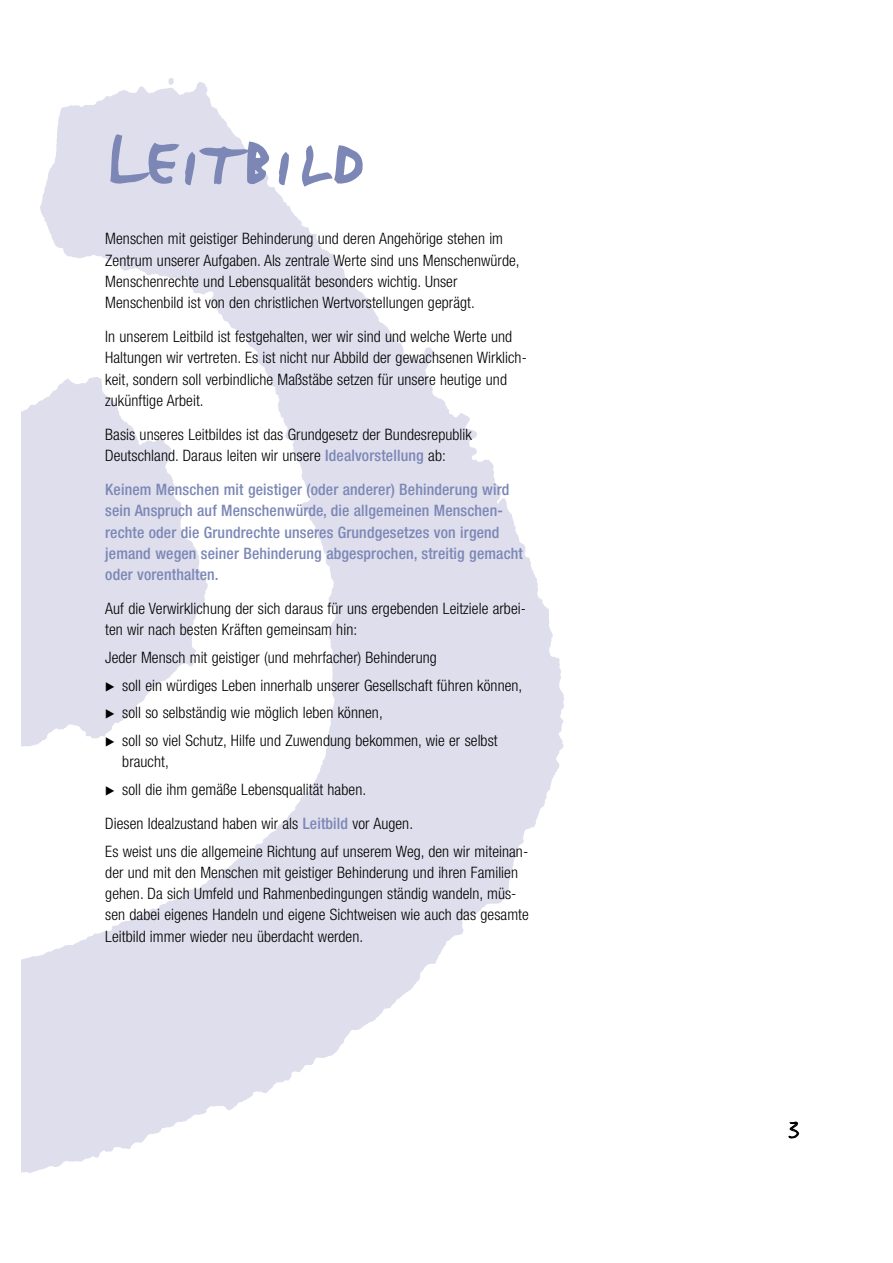
<style>
.page{position:relative;width:893px;height:1263px;background:#fff}
.page>*{position:absolute;margin:0;border:0;box-sizing:border-box;transform-origin:0 0}
.t1{font:108px "FF Justlefthand Caps";letter-spacing:.01em;color:#7c87b6}
.t2{font:31.5px "FF Justlefthand Caps";color:#000;scale:1.12 1}
.t3{font:300 condensed 15.75px/21.3px "Helvetica Neue";letter-spacing:.005em;color:#000}
.t4{font:500 condensed 15.75px/21.3px "Helvetica Neue";letter-spacing:.01em;color:#7c87b6}
.s1{font-weight:500;color:#7c87b6}
.s2{font-family:"European Pi Three";font-weight:400;font-stretch:normal;font-size:12px}
</style>
<div class="page">
<h1 class="t1" style="left:107px;top:82px;width:260px">Leitbild</h1>
<p class="t3" style="left:105px;top:230px;width:416px">Menschen mit geistiger Behinderung und deren Angehörige stehen im Zentrum unserer Aufgaben. Als zentrale Werte sind uns Menschenwürde, Menschenrechte und Lebensqualität besonders wichtig. Unser Menschenbild ist von den christlichen Wertvorstellungen geprägt.</p>
<p class="t3" style="left:105px;top:328px;width:423px">In unserem Leitbild ist festgehalten, wer wir sind und welche Werte und Haltungen wir vertreten. Es ist nicht nur Abbild der gewachsenen Wirklich&shy;keit, sondern soll verbindliche Maßstäbe setzen für unsere heutige und zukünftige Arbeit.</p>
<p class="t3" style="left:105px;top:425px;width:368px">Basis unseres Leitbildes ist das Grundgesetz der Bundesrepublik<br>Deutschland. Daraus leiten wir unsere <span class="s1">Idealvorstellung</span> ab:</p>
<p class="t4" style="left:105px;top:481px;width:419px">Keinem Menschen mit geistiger (oder anderer) Behinderung wird sein Anspruch auf Menschenwürde, die allgemeinen Menschen&shy;rechte oder die Grundrechte unseres Grundgesetzes von irgend jemand wegen seiner Behinderung abgesprochen, streitig gemacht oder vorenthalten.</p>
<p class="t3" style="left:105px;top:600px;width:422px">Auf die Verwirklichung der sich daraus für uns ergebenden Leitziele arbei&shy;ten wir nach besten Kräften gemeinsam hin:</p>
<p class="t3" style="left:105px;top:649px;width:333px">Jeder Mensch mit geistiger (und mehrfacher) Behinderung</p>
<p class="t3" style="left:105px;top:676px;width:418px"><span class="s2">-</span> soll ein würdiges Leben innerhalb unserer Gesellschaft führen können,</p>
<p class="t3" style="left:105px;top:704px;width:279px"><span class="s2">-</span> soll so selbständig wie möglich leben können,</p>
<p class="t3" style="left:122px;top:732px;width:377px;text-indent:-17px"><span class="s2">-</span> soll so viel Schutz, Hilfe und Zuwendung bekommen, wie er selbst braucht,</p>
<p class="t3" style="left:105px;top:774px;width:309px;line-height:34px"><span class="s2">-</span> soll die ihm gemäße Lebensqualität haben.<br>Diesen Idealzustand haben wir als <span class="s1">Leitbild</span> vor Augen.</p>
<p class="t3" style="left:105px;top:842px;width:425px">Es weist uns die allgemeine Richtung auf unserem Weg, den wir miteinan&shy;der und mit den Menschen mit geistiger Behinderung und ihren Familien gehen. Da sich Umfeld und Rahmenbedingungen ständig wandeln, müs&shy;sen dabei eigenes Handeln und eigene Sichtweisen wie auch das gesamte Leitbild immer wieder neu überdacht werden.</p>
<h2 class="t2" style="left:786px;top:1103px;width:14px">3</h2>
</div>
